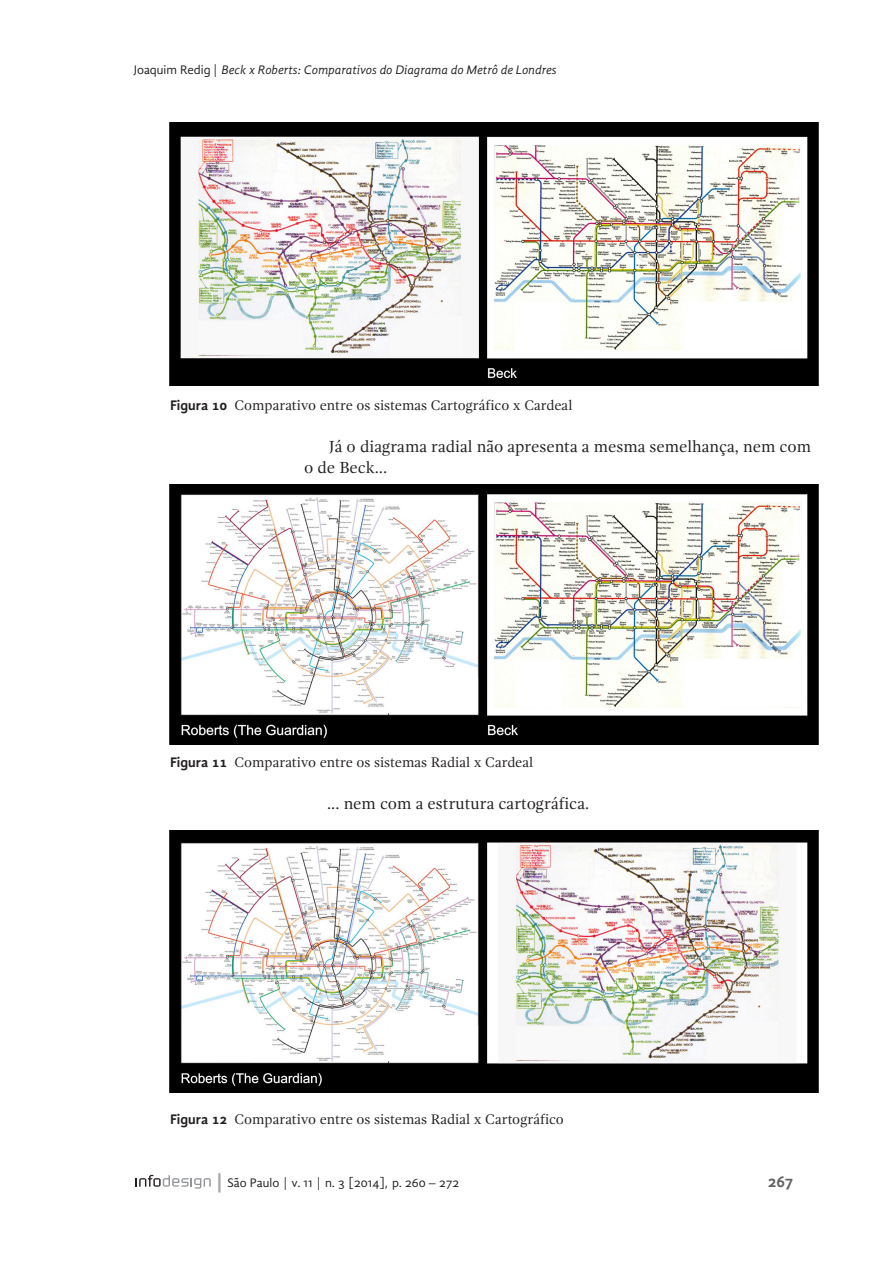
<style>
.page{position:relative;width:893px;height:1263px;background:#fff}
.page>*{position:absolute;margin:0;border:0;box-sizing:border-box;transform-origin:0 0}
.PT_Corpo_de_texto{font:16.5px/21px "Gandhi Serif";color:#231f20}
.t1{font:700 16.5px "Gandhi Sans";color:#636366}
.t2{font:14.25px "Gandhi Serif";color:#231f20}
.t3{font:italic 12.75px "Gandhi Sans";color:#231f20}
.t4{font:12.75px "Gandhi Sans";color:#231f20}
.s1{font-style:normal}
.s2{font-family:"Gandhi Sans";font-weight:700}
.s3{font-size:19.2px;color:#a8a9ad}
</style>
<div class="page">
<svg style="left:136px;top:1175px;width:75px;height:13px"></svg>
<img style="left:170px;top:122px;width:649px;height:264px">
<img style="left:170px;top:831px;width:649px;height:262px">
<img style="left:170px;top:484px;width:649px;height:261px">
<p class="t3" style="left:134px;top:62px;width:424px"><span class="s1">Joaquim Redig |</span> Beck x Roberts: Comparativos do Diagrama do Metrô de Londres</p>
<p class="t2" style="left:170px;top:397px;width:404px"><span class="s2">Figura 10</span> Comparativo entre os sistemas Cartográfico x Cardeal</p>
<p class="PT_Corpo_de_texto" style="left:304px;top:436px;width:508px;text-indent:25px">Já o diagrama radial não apresenta a mesma semelhança, nem com o de Beck...</p>
<p class="t2" style="left:170px;top:754px;width:365px"><span class="s2">Figura 11</span> Comparativo entre os sistemas Radial x Cardeal</p>
<p class="PT_Corpo_de_texto" style="left:327px;top:793px;width:264px">... nem com a estrutura cartográfica.</p>
<p class="t2" style="left:170px;top:1111px;width:395px"><span class="s2">Figura 12</span> Comparativo entre os sistemas Radial x Cartográfico</p>
<p class="t4" style="left:214px;top:1175px;width:247px"><span class="s3">|</span>São Paulo | v. 11 | n. 3 [2014], p. 260 – 272</p>
<p class="t1" style="left:768px;top:1171px;width:26px">267</p>
</div>
